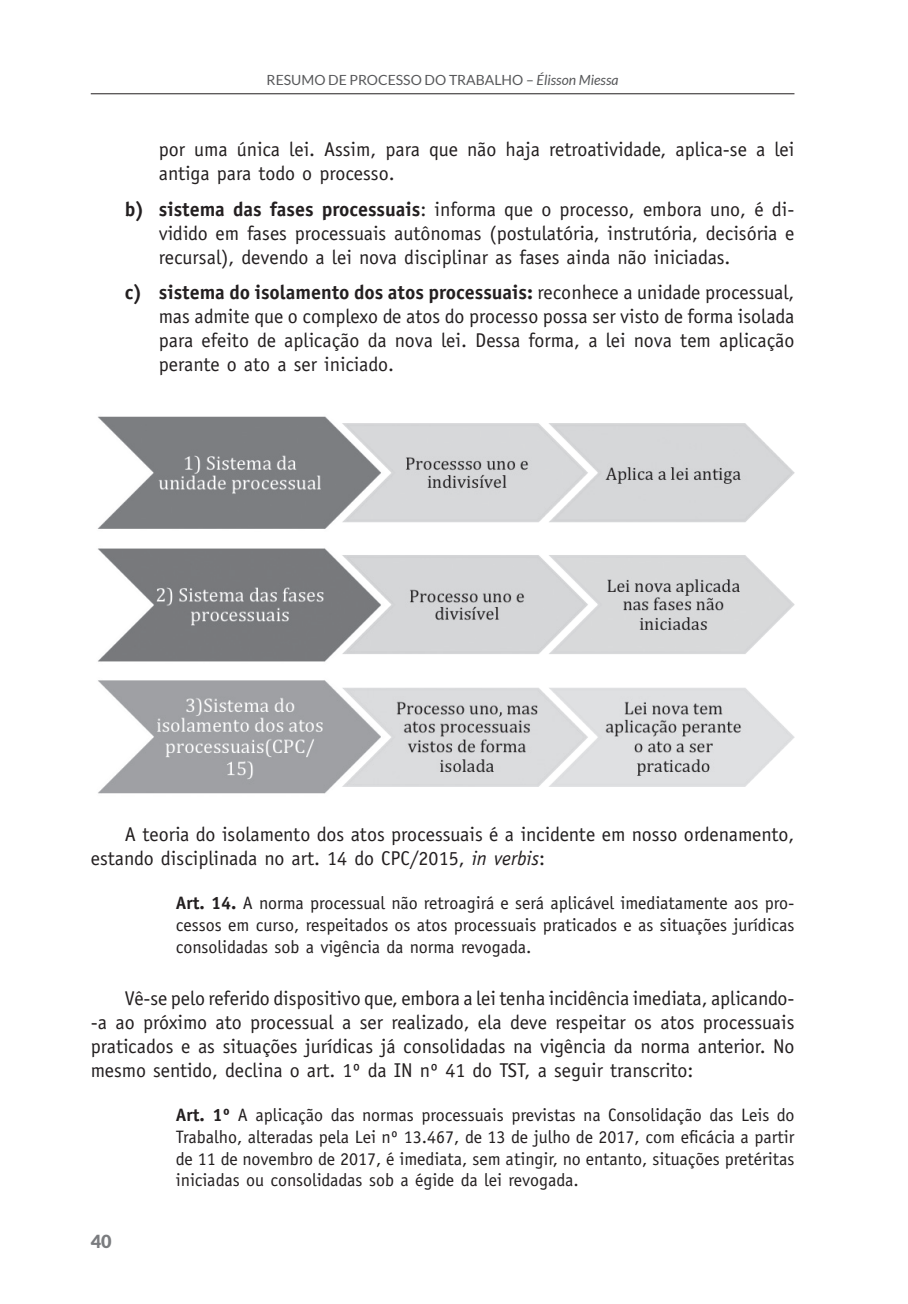
<style>
.page{position:relative;width:908px;height:1304px;background:#fff}
.page>*{position:absolute;margin:0;border:0;box-sizing:border-box;transform-origin:0 0}
.t_letra{font:20px/24px "Officina Sans Std";color:#231f20;text-align:justify}
.t{font:20px/24px "Officina Sans Std";color:#231f20}
.cita{font:18px/21.6px "Officina Sans Std";color:#231f20;text-align:justify}
.t1{font:900 18px "Lato";color:#7a7c7f}
.t2{font:14px "Lato";color:#57585a}
.s1{font-style:italic}
.s2{font-weight:700}
</style>
<div class="page">
<hr style="left:91px;top:93px;width:703px;height:1px;background:#231f20">
<img style="left:97px;top:416px;width:697px;height:378px">
<p class="t2" style="left:266px;top:72px;width:353px">RESUMO DE PROCESSO DO TRABALHO – <span class="s1">Élisson Miessa</span></p>
<p class="t_letra" style="left:159px;top:137px;width:636px">por uma única lei. Assim, para que não haja retroatividade, aplica-se a lei antiga para todo o processo.</p>
<p class="t_letra" style="left:159px;top:197px;width:636px;text-indent:-34px"><span class="s2">b) sistema das fases processuais</span>: informa que o processo, embora uno, é di&shy;vidido em fases processuais autônomas (postulatória, instrutória, decisória e recursal), devendo a lei nova disciplinar as fases ainda não iniciadas.</p>
<p class="t_letra" style="left:159px;top:280px;width:637px;text-indent:-34px"><span class="s2">c) sistema do isolamento dos atos processuais:</span> reconhece a unidade processual, mas admite que o complexo de atos do processo possa ser visto de forma isolada para efeito de aplicação da nova lei. Dessa forma, a lei nova tem aplicação perante o ato a ser iniciado.</p>
<p class="t" style="left:91px;top:822px;width:705px;text-indent:34px">A teoria do isolamento dos atos processuais é a incidente em nosso ordenamento, estando disciplinada no art. 14 do CPC/2015, <span class="s1">in verbis</span>:</p>
<p class="cita" style="left:176px;top:893px;width:619px"><span class="s2">Art. 14.</span> A norma processual não retroagirá e será aplicável imediatamente aos pro&shy;cessos em curso, respeitados os atos processuais praticados e as situações jurídicas consolidadas sob a vigência da norma revogada.</p>
<p class="t" style="left:91px;top:986px;width:705px;text-align:justify;text-indent:34px">Vê-se pelo referido dispositivo que, embora a lei tenha incidência imediata, aplicando--a ao próximo ato processual a ser realizado, ela deve respeitar os atos processuais praticados e as situações jurídicas já consolidadas na vigência da norma anterior. No mesmo sentido, declina o art. 1º da IN nº 41 do TST, a seguir transcrito:</p>
<p class="cita" style="left:176px;top:1104px;width:620px"><span class="s2">Art. 1º</span> A aplicação das normas processuais previstas na Consolidação das Leis do Trabalho, alteradas pela Lei nº 13.467, de 13 de julho de 2017, com eficácia a partir de 11 de novembro de 2017, é imediata, sem atingir, no entanto, situações pretéritas iniciadas ou consolidadas sob a égide da lei revogada.</p>
<p class="t1" style="left:91px;top:1231px;width:22px">40</p>
</div>
